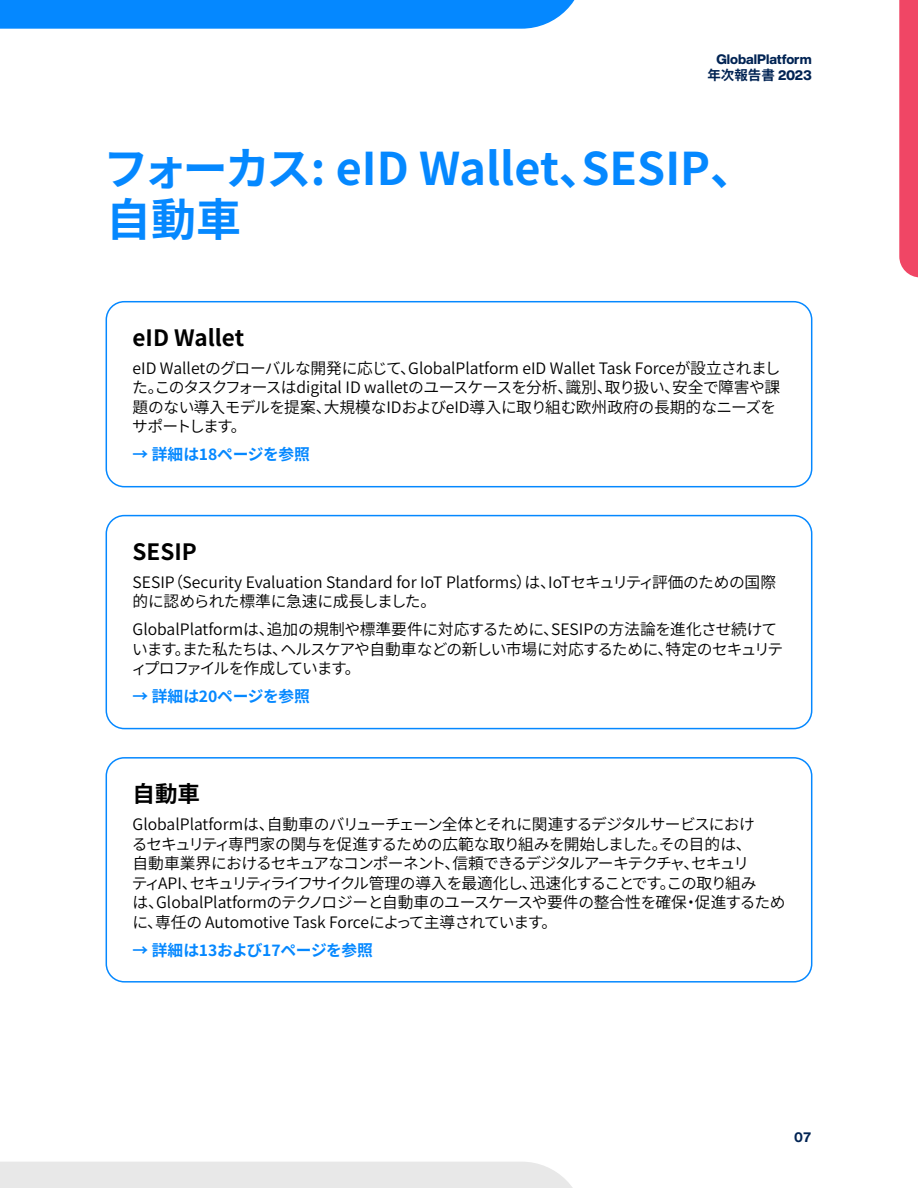
<style>
.page{position:relative;width:918px;height:1188px;background:#fff}
.page>*{position:absolute;margin:0;border:0;box-sizing:border-box;transform-origin:0 0}
.t1{font:700 45px/51px "Source Han Sans";color:#0588ff}
.t2{font:700 22.5px "Source Han Sans";color:#000}
.t3{font:15.75px/19.5px "Source Han Sans";letter-spacing:-.02em;color:#000}
.t4{font:700 15.75px "Source Han Sans";letter-spacing:-.015em;color:#0588ff}
.t5{font:800 13.5px "Helvetica Now Display";color:#002353}
.t6{font:700 13.5px "Source Han Sans";color:#002353}
.t7{font:700 13.5px "Helvetica Now Text";color:#002353}
.s1{font-family:"Helvetica Now Display";font-weight:800}
</style>
<div class="page">
<div style="left:106px;top:301px;width:706px;height:186px;border:2px solid #0588ff;border-radius:18px"></div>
<div style="left:106px;top:757px;width:706px;height:226px;border:2px solid #0588ff;border-radius:18px"></div>
<div style="left:106px;top:515px;width:706px;height:214px;border:2px solid #0588ff;border-radius:18px"></div>
<div style="left:899px;top:0;width:19px;height:277px;background:#f04665"></div>
<div style="left:0;top:1162px;width:573px;height:26px;background:#e8e8e8"></div>
<div style="left:0;top:0;width:575px;height:29px;background:#0588ff"></div>
<p class="t5" style="left:716px;top:49px;width:97px">GlobalPlatform</p>
<p class="t6" style="left:707px;top:68px;width:106px">年次報告書 <span class="s1">2023</span></p>
<h1 class="t1" style="left:104px;top:144px;width:653px">フォーカス: eID Wallet、SESIP、自動車</h1>
<h2 class="t2" style="left:133px;top:325px;width:113px">eID Wallet</h2>
<p class="t3" style="left:132px;top:359px;width:650px">eID Walletのグローバルな開発に応じて、GlobalPlatform eID Wallet Task Forceが設立されました。このタスクフォースはdigital ID walletのユースケースを分析、識別、取り扱い、安全で障害や課題のない導入モデルを提案、大規模なIDおよびeID導入に取り組む欧州政府の長期的なニーズをサポートします。</p>
<p class="t4" style="left:133px;top:446px;width:179px">→ 詳細は18ページを参照</p>
<h2 class="t2" style="left:133px;top:539px;width:66px">SESIP</h2>
<p class="t3" style="left:133px;top:573px;width:645px">SESIP（Security Evaluation Standard for IoT Platforms）は、IoTセキュリティ評価のための国際的に認められた標準に急速に成長しました。</p>
<p class="t3" style="left:131px;top:620px;width:653px">GlobalPlatformは、追加の規制や標準要件に対応するために、SESIPの方法論を進化させ続けています。また私たちは、ヘルスケアや自動車などの新しい市場に対応するために、特定のセキュリティプロファイルを作成しています。</p>
<p class="t4" style="left:133px;top:688px;width:179px">→ 詳細は20ページを参照</p>
<h2 class="t2" style="left:133px;top:781px;width:69px">自動車</h2>
<p class="t3" style="left:132px;top:815px;width:655px">GlobalPlatformは、自動車のバリューチェーン全体とそれに関連するデジタルサービスにおけ<br>るセキュリティ専門家の関与を促進するための広範な取り組みを開始しました。その目的は、<br>自動車業界におけるセキュアなコンポーネント、信頼できるデジタルアーキテクチャ、セキュリ<br>ティAPI、セキュリティライフサイクル管理の導入を最適化し、迅速化することです。この取り組み<br>は、GlobalPlatformのテクノロジーと自動車のユースケースや要件の整合性を確保・促進するために、専任の Automotive Task Forceによって主導されています。</p>
<p class="t4" style="left:133px;top:941px;width:242px">→ 詳細は13および17ページを参照</p>
<p class="t7" style="left:794px;top:1127px;width:19px">07</p>
</div>
